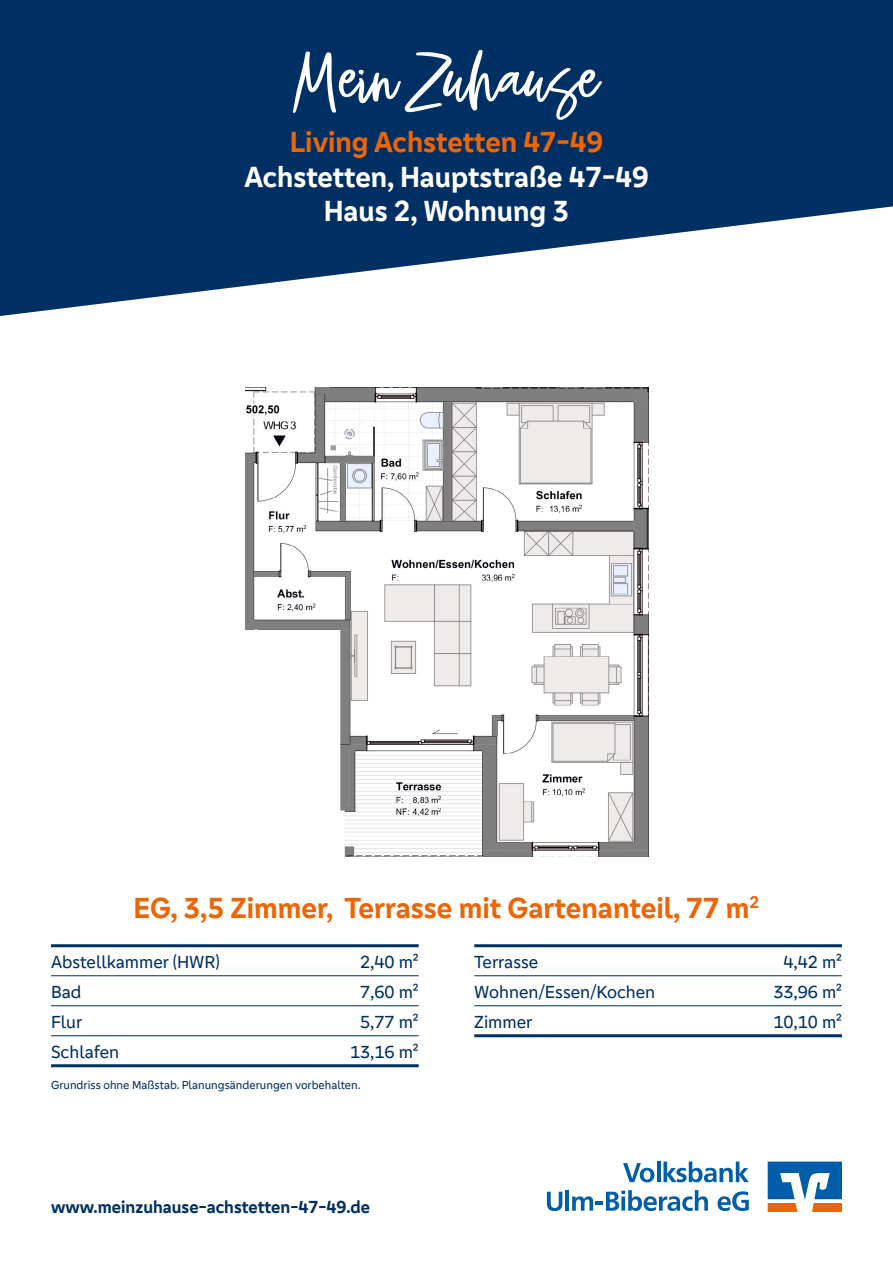
<style>
.page{position:relative;width:893px;height:1263px;background:#fff}
.page>*{position:absolute;margin:0;border:0;box-sizing:border-box;transform-origin:0 0}
.t1{font:96.45px "Sugar Melon";color:#fff}
.t2{font:700 30px "Genos GFG";color:#ec6608}
.t3{font:700 30px/34.5px "Genos GFG";color:#fff;text-align:center}
.t4{font:18px/30px "Genos GFG";color:#003063}
.t5{font:700 18px "Genos GFG";color:#003063}
.t6{font:12px "Genos GFG";color:#003063}
</style>
<div class="page">
<svg style="left:768px;top:1161px;width:74px;height:51px"></svg>
<svg style="left:623px;top:1163px;width:31px;height:19px"></svg>
<hr style="left:657px;top:1161px;width:3px;height:21px;background:#005da9">
<svg style="left:663px;top:1161px;width:86px;height:21px"></svg>
<svg style="left:547px;top:1192px;width:15px;height:19px"></svg>
<hr style="left:565px;top:1190px;width:4px;height:21px;background:#005da9">
<svg style="left:572px;top:1190px;width:136px;height:21px"></svg>
<svg style="left:717px;top:1191px;width:32px;height:20px"></svg>
<hr style="left:51px;top:944px;width:368px;height:3px;background:#003063">
<hr style="left:51px;top:975px;width:368px;height:1px;background:#003063">
<hr style="left:51px;top:1005px;width:368px;height:1px;background:#003063">
<hr style="left:51px;top:1035px;width:368px;height:1px;background:#003063">
<hr style="left:51px;top:1064px;width:368px;height:3px;background:#003063">
<hr style="left:474px;top:944px;width:368px;height:3px;background:#003063">
<hr style="left:474px;top:975px;width:368px;height:1px;background:#003063">
<hr style="left:474px;top:1005px;width:368px;height:1px;background:#003063">
<hr style="left:474px;top:1034px;width:368px;height:3px;background:#003063">
<img style="left:245px;top:388px;width:403px;height:469px">
<svg style="left:0;top:0;width:893px;height:316px;fill:#003063"></svg>
<h1 class="t1" style="left:293px;top:38px;width:308px">Mein Zuhause</h1>
<h2 class="t2" style="left:290px;top:124px;width:315px">Living Achstetten 47-49</h2>
<h2 class="t3" style="left:244px;top:159px;width:406px">Achstetten, Hauptstraße 47-49<br>Haus 2, Wohnung 3</h2>
<h2 class="t2" style="left:134px;top:890px;width:627px">EG, 3,5 Zimmer, Terrasse mit Gartenanteil, 77 m<sup>2</sup></h2>
<p class="t4" style="left:51px;top:947px;width:170px">Abstellkammer (HWR)<br>Bad<br>Flur<br>Schlafen</p>
<p class="t4" style="left:350px;top:947px;width:70px;text-align:center">2,40 m²<br>7,60 m²<br>5,77 m²<br>13,16 m²</p>
<p class="t4" style="left:474px;top:947px;width:182px">Terrasse<br>Wohnen/Essen/Kochen<br>Zimmer</p>
<p class="t4" style="left:773px;top:947px;width:70px;text-align:center">4,42 m²<br>33,96 m²<br>10,10 m²</p>
<p class="t6" style="left:51px;top:1077px;width:311px">Grundriss ohne Maßstab. Planungsänderungen vorbehalten.</p>
<p class="t5" style="left:51px;top:1196px;width:321px">www.meinzuhause-achstetten-47-49.de</p>
</div>
